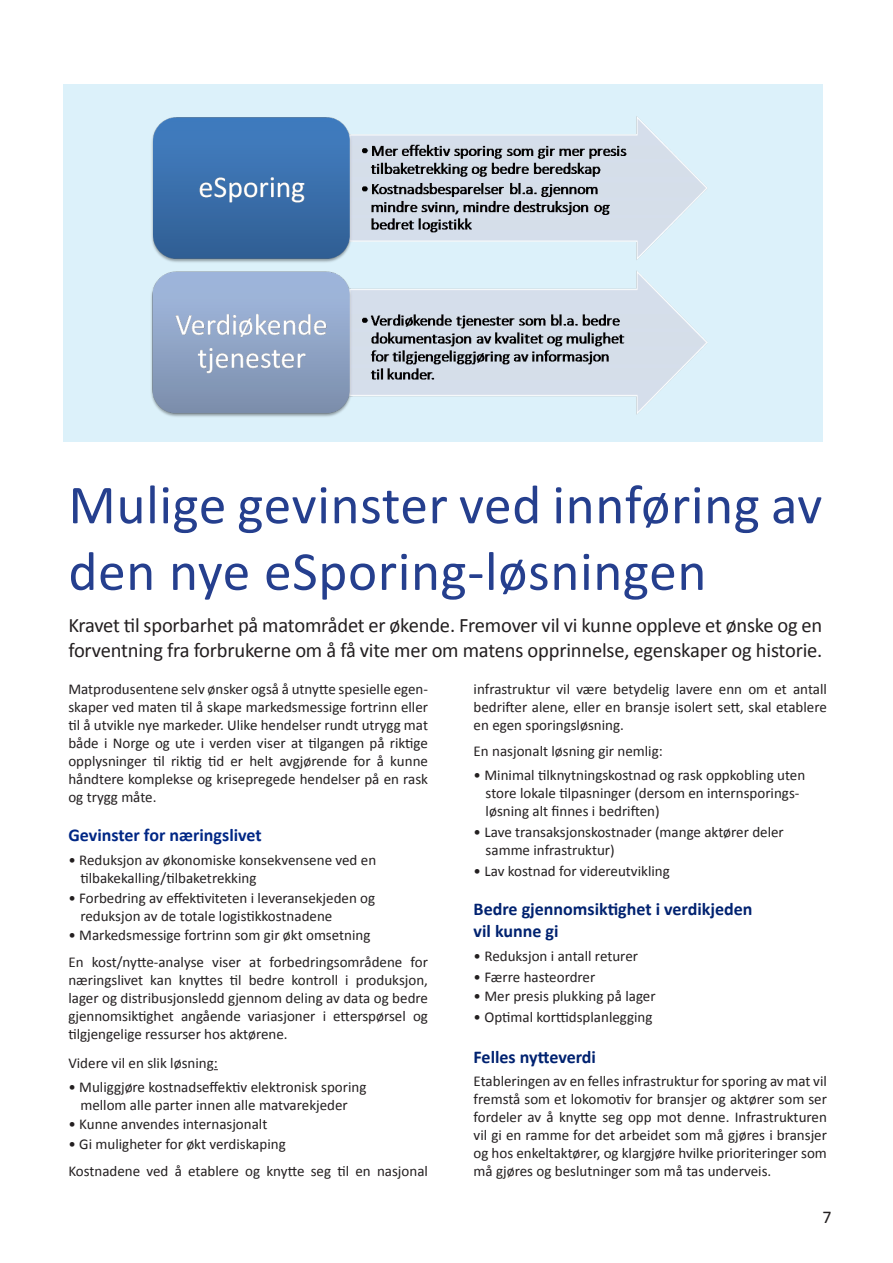
<style>
.page{position:relative;width:893px;height:1263px;background:#fff}
.page>*{position:absolute;margin:0;border:0;box-sizing:border-box;transform-origin:0 0}
.t1{font:55.5px/66.6px "Calibri";letter-spacing:.01em;color:#253f8e}
.t2{font:20.55px/24.6px "Calibri";letter-spacing:-.01em;color:#231f20}
.t3{font:700 18px/21.6px "Calibri";color:#002270}
.t4{font:700 18px "Calibri";color:#002785}
.t5{font:18px "Calibri";color:#231f20}
.t6{font:15px/18px "Calibri";color:#231f20}
</style>
<div class="page">
<div style="left:63px;top:84px;width:760px;height:357px;background:#dcf1fa"></div>
<img style="left:151px;top:116px;width:557px;height:301px">
<h1 class="t1" style="left:68px;top:469px;width:755px">Mulige gevinster ved innføring av den nye eSporing-løsningen</h1>
<h2 class="t2" style="left:68px;top:612px;width:755px">Kravet til sporbarhet på matområdet er økende. Fremover vil vi kunne oppleve et ønske og en forventning fra forbrukerne om å få vite mer om matens opprinnelse, egenskaper og historie.</h2>
<p class="t6" style="left:68px;top:679px;width:361px;text-align:justify">Matprodusentene selv ønsker også å utnytte spesielle egen&shy;skaper ved maten til å skape markedsmessige fortrinn eller til å utvikle nye markeder. Ulike hendelser rundt utrygg mat både i Norge og ute i verden viser at tilgangen på riktige opplysninger til riktig tid er helt avgjørende for å kunne håndtere komplekse og krisepregede hendelser på en rask og trygg måte.</p>
<p class="t4" style="left:68px;top:824px;width:195px">Gevinster for næringslivet</p>
<p class="t6" style="left:80px;top:851px;width:297px;text-indent:-12px">• Reduksjon av økonomiske konsekvensene ved en tilbakekalling/tilbaketrekking</p>
<p class="t6" style="left:80px;top:888px;width:296px;text-indent:-12px">• Forbedring av effektiviteten i leveransekjeden og reduksjon av de totale logistikkostnadene</p>
<p class="t6" style="left:68px;top:921px;width:361px;line-height:27px">• Markedsmessige fortrinn som gir økt omsetning<br>En kost/nytte-analyse viser at forbedringsområdene for</p>
<p class="t6" style="left:68px;top:971px;width:361px;text-align:justify">næringslivet kan knyttes til bedre kontroll i produksjon, lager og distribusjonsledd gjennom deling av data og bedre gjennomsiktighet angående variasjoner i etterspørsel og tilgjengelige ressurser hos aktørene.</p>
<p class="t6" style="left:68px;top:1053px;width:151px">Videre vil en slik løsning:</p>
<p class="t6" style="left:68px;top:1077px;width:299px;text-align:center">• Muliggjøre kostnadseffektiv elektronisk sporing mellom alle parter innen alle matvarekjeder</p>
<p class="t6" style="left:68px;top:1115px;width:201px">• Kunne anvendes internasjonalt</p>
<p class="t6" style="left:68px;top:1130px;width:361px;line-height:27px">• Gi muligheter for økt verdiskaping<br>Kostnadene ved å etablere og knytte seg til en nasjonal</p>
<p class="t6" style="left:474px;top:679px;width:355px;text-align:justify">infrastruktur vil være betydelig lavere enn om et antall bedrifter alene, eller en bransje isolert sett, skal etablere en egen sporingsløsning.</p>
<p class="t6" style="left:474px;top:741px;width:191px">En nasjonalt løsning gir nemlig:</p>
<p class="t6" style="left:486px;top:765px;width:321px;text-indent:-12px">• Minimal tilknytningskostnad og rask oppkobling uten store lokale tilpasninger (dersom en internsporings&shy;løsning alt finnes i bedriften)</p>
<p class="t6" style="left:486px;top:822px;width:300px;text-indent:-12px">• Lave transaksjonskostnader (mange aktører deler samme infrastruktur)</p>
<p class="t6" style="left:474px;top:861px;width:198px">• Lav kostnad for videreutvikling</p>
<p class="t3" style="left:474px;top:897px;width:280px">Bedre gjennomsiktighet i verdikjeden vil kunne gi</p>
<p class="t6" style="left:474px;top:946px;width:166px">• Reduksjon i antall returer</p>
<p class="t6" style="left:474px;top:967px;width:123px">• Færre hasteordrer</p>
<p class="t6" style="left:474px;top:986px;width:184px">• Mer presis plukking på lager</p>
<p class="t6" style="left:474px;top:1007px;width:180px">• Optimal korttidsplanlegging</p>
<p class="t3" style="left:474px;top:1045px;width:124px">Felles nytteverdi</p>
<p class="t6" style="left:474px;top:1071px;width:355px;text-align:justify">Etableringen av en felles infrastruktur for sporing av mat vil fremstå som et lokomotiv for bransjer og aktører som ser fordeler av å knytte seg opp mot denne. Infrastrukturen vil gi en ramme for det arbeidet som må gjøres i bransjer og hos enkeltaktører, og klargjøre hvilke prioriteringer som må gjøres og beslutninger som må tas underveis.</p>
<p class="t5" style="left:823px;top:1206px;width:11px">7</p>
</div>
